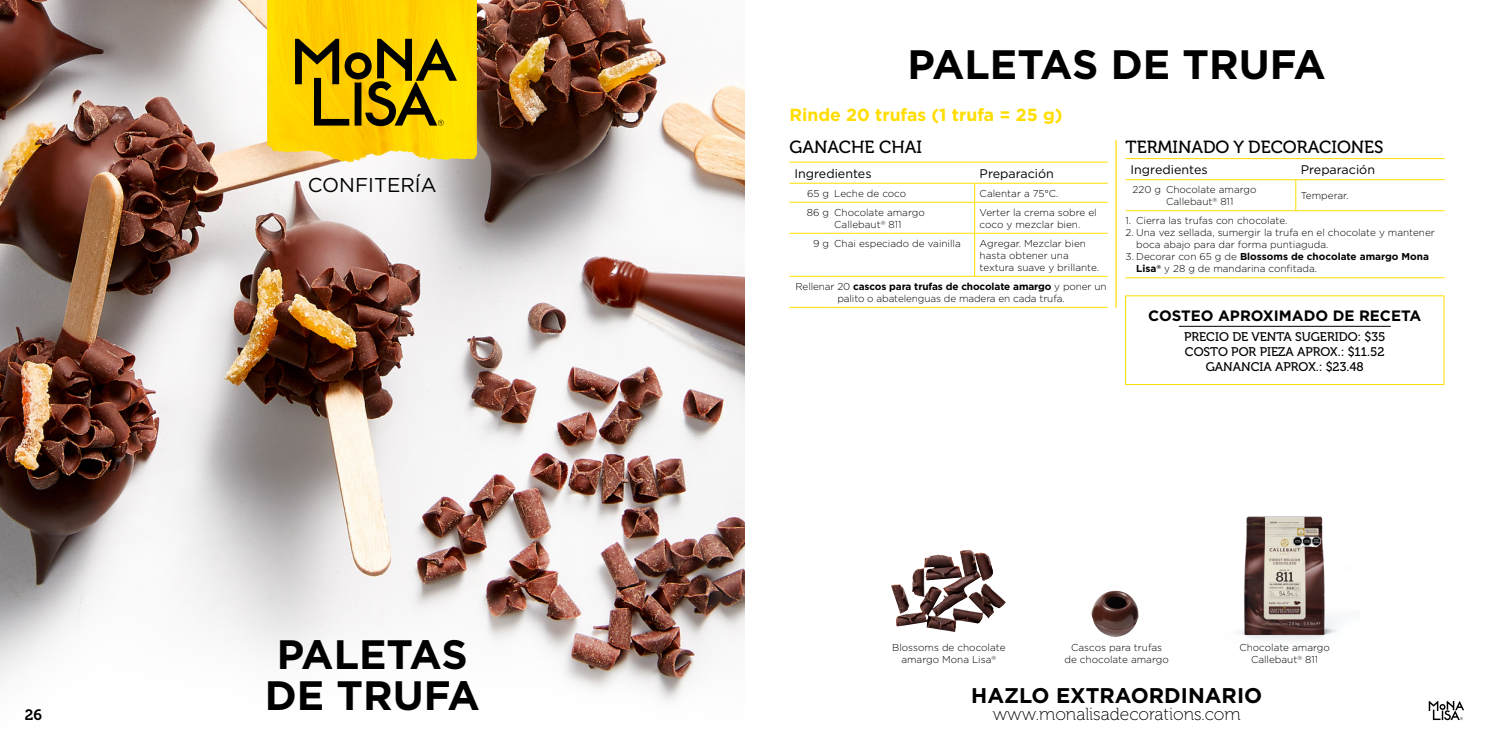
<style>
.page{position:relative;width:1489px;height:745px;background:#fff}
.page>*{position:absolute;margin:0;border:0;box-sizing:border-box;transform-origin:0 0}
.t1{font:700 41px/40px "Gotham";color:#000}
.t2{font:700 21.25px "Gotham";color:#000}
.t3{font:20px "Gotham";color:#000}
.t4{font:17.5px "Museo 500";color:#000}
.t5{font:17.5px "Museo 100";color:#000}
.t6{font:700 17.5px "Gotham";color:#fd0}
.t7{font:700 15px "Gotham";color:#000}
.t8{font:15px "Museo 700";color:#000}
.t9{font:12.5px/15px "Museo 500";color:#000;text-align:center}
.t10{font:12.5px "Gotham";color:#000}
.t11{font:300 10px/12px "Gotham";color:#000;text-align:center}
.s1{font-weight:700}
</style>
<div class="page">
<img style="left:0;top:0;width:744px;height:701px">
<img style="left:268px;top:0;width:208px;height:173px">
<svg style="left:295px;top:39px;width:162px;height:87px"></svg>
<hr style="left:1115px;top:140px;width:1px;height:167px;background:#fd0">
<hr style="left:789px;top:162px;width:40px;height:1px;background:#fd0">
<hr style="left:829px;top:162px;width:145px;height:1px;background:#fd0">
<hr style="left:974px;top:162px;width:133px;height:1px;background:#fd0">
<hr style="left:789px;top:183px;width:40px;height:1px;background:#fd0">
<hr style="left:829px;top:183px;width:145px;height:1px;background:#fd0">
<hr style="left:974px;top:183px;width:133px;height:1px;background:#fd0">
<hr style="left:789px;top:202px;width:40px;height:1px;background:#fd0">
<hr style="left:829px;top:202px;width:145px;height:1px;background:#fd0">
<hr style="left:974px;top:202px;width:133px;height:1px;background:#fd0">
<hr style="left:789px;top:233px;width:40px;height:1px;background:#fd0">
<hr style="left:829px;top:233px;width:145px;height:1px;background:#fd0">
<hr style="left:974px;top:233px;width:133px;height:1px;background:#fd0">
<hr style="left:789px;top:276px;width:40px;height:1px;background:#fd0">
<hr style="left:829px;top:276px;width:145px;height:1px;background:#fd0">
<hr style="left:974px;top:276px;width:133px;height:1px;background:#fd0">
<hr style="left:789px;top:307px;width:40px;height:1px;background:#fd0">
<hr style="left:829px;top:307px;width:145px;height:1px;background:#fd0">
<hr style="left:974px;top:307px;width:133px;height:1px;background:#fd0">
<svg style="left:974px;top:183px;width:1px;height:19px"></svg>
<hr style="left:974px;top:202px;width:1px;height:31px;background:#fd0">
<hr style="left:974px;top:233px;width:1px;height:43px;background:#fd0">
<img style="left:1239px;top:516px;width:98px;height:125px">
<img style="left:1091px;top:590px;width:47px;height:47px">
<hr style="left:1125px;top:158px;width:35px;height:1px;background:#fd0">
<hr style="left:1160px;top:158px;width:135px;height:1px;background:#fd0">
<hr style="left:1295px;top:158px;width:149px;height:1px;background:#fd0">
<hr style="left:1125px;top:179px;width:35px;height:1px;background:#fd0">
<hr style="left:1160px;top:179px;width:135px;height:1px;background:#fd0">
<hr style="left:1295px;top:179px;width:149px;height:1px;background:#fd0">
<hr style="left:1125px;top:210px;width:35px;height:1px;background:#fd0">
<hr style="left:1160px;top:210px;width:135px;height:1px;background:#fd0">
<hr style="left:1295px;top:210px;width:149px;height:1px;background:#fd0">
<hr style="left:1125px;top:277px;width:35px;height:1px;background:#fd0">
<hr style="left:1160px;top:277px;width:135px;height:1px;background:#fd0">
<hr style="left:1295px;top:277px;width:149px;height:1px;background:#fd0">
<hr style="left:1295px;top:180px;width:1px;height:30px;background:#fd0">
<svg style="left:1428px;top:701px;width:35px;height:18px"></svg>
<hr style="left:1178px;top:326px;width:212px;height:1px;background:#000">
<img style="left:895px;top:549px;width:110px;height:82px">
<h3 class="t8" style="left:25px;top:706px;width:19px">26</h3>
<h3 class="t3" style="left:308px;top:174px;width:130px">CONFITERÍA</h3>
<h1 class="t1" style="left:265px;top:633px;width:217px">PALETAS<br>DE TRUFA</h1>
<h1 class="t1" style="left:907px;top:43px;width:420px">PALETAS DE TRUFA</h1>
<h3 class="t6" style="left:789px;top:104px;width:275px">Rinde 20 trufas (1 trufa = 25 g)</h3>
<h3 class="t4" style="left:789px;top:137px;width:134px">GANACHE CHAI</h3>
<p class="t10" style="left:794px;top:166px;width:78px">Ingredientes</p>
<p class="t10" style="left:979px;top:166px;width:76px">Preparación</p>
<p class="t11" style="left:807px;top:187px;width:101px">65 g Leche de coco</p>
<p class="t11" style="left:979px;top:187px;width:80px">Calentar a 75°C.</p>
<p class="t11" style="left:806px;top:206px;width:119px">86 g Chocolate amargo<br>Callebaut<sup>®</sup> 811</p>
<p class="t11" style="left:979px;top:206px;width:119px;text-align:left">Verter la crema sobre el coco y mezclar bien.</p>
<p class="t11" style="left:813px;top:237px;width:149px">9 g Chai especiado de vainilla</p>
<p class="t11" style="left:979px;top:237px;width:121px;text-align:left">Agregar. Mezclar bien hasta obtener una textura suave y brillante.</p>
<p class="t11" style="left:795px;top:280px;width:312px">Rellenar 20 <span class="s1">cascos para trufas de chocolate amargo</span> y poner un palito o abatelenguas de madera en cada trufa.</p>
<h3 class="t4" style="left:1125px;top:137px;width:259px">TERMINADO Y DECORACIONES</h3>
<p class="t10" style="left:1130px;top:163px;width:78px">Ingredientes</p>
<p class="t10" style="left:1300px;top:163px;width:76px">Preparación</p>
<p class="t11" style="left:1165px;top:183px;width:92px;text-align:left;text-indent:-33px">220 g Chocolate amargo<br>Callebaut<sup>®</sup> 811</p>
<p class="t11" style="left:1300px;top:189px;width:49px">Temperar.</p>
<p class="t11" style="left:1125px;top:214px;width:163px">1. Cierra las trufas con chocolate.</p>
<p class="t11" style="left:1136px;top:226px;width:300px;text-align:left;text-indent:-11px">2. Una vez sellada, sumergir la trufa en el chocolate y mantener boca abajo para dar forma puntiaguda.</p>
<p class="t11" style="left:1136px;top:250px;width:294px;text-align:left;text-indent:-11px">3. Decorar con 65 g de <span class="s1">Blossoms de chocolate amargo Mona<br>Lisa</span><sup>®</sup> y 28 g de mandarina confitada.</p>
<h3 class="t7" style="left:1148px;top:307px;width:274px">COSTEO APROXIMADO DE RECETA</h3>
<p class="t9" style="left:1183px;top:329px;width:203px">PRECIO DE VENTA SUGERIDO: $35<br>COSTO POR PIEZA APROX.: $11.52<br>GANANCIA APROX.: $23.48</p>
<p class="t11" style="left:892px;top:641px;width:115px">Blossoms de chocolate amargo Mona Lisa<sup>®</sup></p>
<p class="t11" style="left:1064px;top:641px;width:106px">Cascos para trufas de chocolate amargo</p>
<p class="t11" style="left:1239px;top:641px;width:92px">Chocolate amargo<br>Callebaut<sup>®</sup> 811</p>
<h2 class="t2" style="left:971px;top:682px;width:292px">HAZLO EXTRAORDINARIO</h2>
<h3 class="t5" style="left:992px;top:704px;width:249px">www.monalisadecorations.com</h3>
</div>
